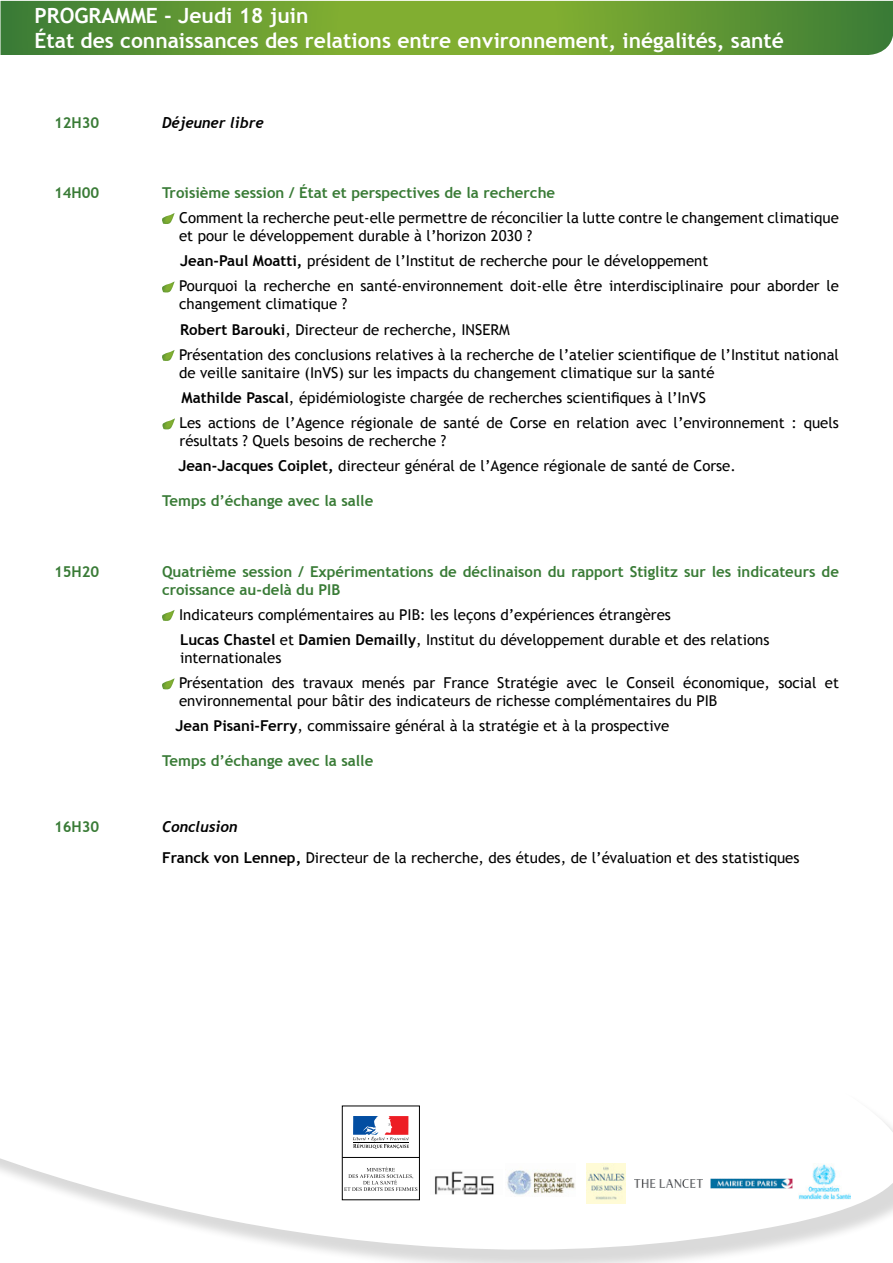
<style>
.page{position:relative;width:893px;height:1263px;background:#fff}
.page>*{position:absolute;margin:0;border:0;box-sizing:border-box;transform-origin:0 0}
.t1{font:700 21px "Trebuchet MS";color:#fff}
.Style_de_paragraphe{font:15px/18px "Trebuchet MS";color:#000}
.Style_de_paragraphe-2{font:700 15px/18px "Trebuchet MS";color:#397b36}
.Style_de_paragraphe-3{font:italic 700 15px "Trebuchet";color:#000}
.s1{font-weight:700}
.s2{font-family:"Trebuchet";font-weight:700;font-style:italic}
</style>
<div class="page">
<svg style="left:0;top:1105px;width:893px;height:158px"></svg>
<svg style="left:1px;top:1px;width:892px;height:54px;background:#659a33"></svg>
<svg style="left:162px;top:213px;width:13px;height:11px"></svg>
<svg style="left:162px;top:281px;width:13px;height:12px"></svg>
<svg style="left:162px;top:350px;width:13px;height:11px"></svg>
<svg style="left:162px;top:418px;width:13px;height:12px"></svg>
<svg style="left:162px;top:610px;width:13px;height:11px"></svg>
<svg style="left:162px;top:678px;width:13px;height:12px"></svg>
<img style="left:506px;top:1164px;width:70px;height:33px">
<div style="left:342px;top:1106px;width:77px;height:94px;background:#fff"></div>
<div style="left:342px;top:1106px;width:78px;height:94px;border:1px solid #000"></div>
<svg style="left:353px;top:1116px;width:56px;height:33px"></svg>
<hr style="left:342px;top:1157px;width:77px;height:1px;background:#000">
<svg style="left:344px;top:1167px;width:73px;height:24px"></svg>
<img style="left:430px;top:1170px;width:72px;height:24px">
<img style="left:587px;top:1164px;width:39px;height:39px">
<img style="left:798px;top:1164px;width:52px;height:35px">
<img style="left:634px;top:1180px;width:68px;height:7px">
<img style="left:710px;top:1178px;width:82px;height:11px">
<p class="t1" style="left:35px;top:2px;width:275px">PROGRAMME - Jeudi 18 juin</p>
<p class="t1" style="left:35px;top:28px;width:751px">État des connaissances des relations entre environnement, inégalités, santé</p>
<p class="Style_de_paragraphe-2" style="left:54px;top:113px;width:47px">12H30</p>
<p class="Style_de_paragraphe-3" style="left:162px;top:113px;width:103px">Déjeuner libre</p>
<p class="Style_de_paragraphe-2" style="left:54px;top:183px;width:47px">14H00</p>
<p class="Style_de_paragraphe-2" style="left:162px;top:183px;width:395px">Troisième session / État et perspectives de la recherche</p>
<p class="Style_de_paragraphe" style="left:179px;top:209px;width:661px">Comment la recherche peut-elle permettre de réconcilier la lutte contre le changement climatique et pour le développement durable à l’horizon 2030 ?</p>
<p class="Style_de_paragraphe" style="left:180px;top:252px;width:530px"><span class="s1">Jean-Paul Moatti,</span> président de l’Institut de recherche pour le développement</p>
<p class="Style_de_paragraphe" style="left:179px;top:277px;width:661px">Pourquoi la recherche en santé-environnement doit-elle être interdisciplinaire pour aborder le changement climatique ?</p>
<p class="Style_de_paragraphe" style="left:180px;top:320px;width:331px"><span class="s1">Robert Barouki</span>, Directeur de recherche, INSERM</p>
<p class="Style_de_paragraphe" style="left:179px;top:346px;width:661px">Présentation des conclusions relatives à la recherche de l’atelier scientifique de l’Institut national de veille sanitaire (InVS) sur les impacts du changement climatique sur la santé</p>
<p class="Style_de_paragraphe" style="left:182px;top:389px;width:526px"><span class="s1">Mathilde Pascal</span>, épidémiologiste chargée de recherches scientifiques à l’InVS</p>
<p class="Style_de_paragraphe" style="left:180px;top:414px;width:661px">Les actions de l’Agence régionale de santé de Corse en relation avec l’environnement : quels résultats ? Quels besoins de recherche ?</p>
<p class="Style_de_paragraphe" style="left:178px;top:457px;width:559px"><span class="s1">Jean-Jacques Coiplet,</span> directeur général de l’Agence régionale de santé de Corse.</p>
<p class="Style_de_paragraphe-2" style="left:162px;top:492px;width:213px">Temps d’échange avec la salle</p>
<p class="Style_de_paragraphe-2" style="left:54px;top:562px;width:47px">15H20</p>
<p class="Style_de_paragraphe-2" style="left:162px;top:562px;width:678px">Quatrième session / Expérimentations de déclinaison du rapport Stiglitz sur les indicateurs de croissance au-delà du PIB</p>
<p class="Style_de_paragraphe" style="left:179px;top:606px;width:493px">Indicateurs complémentaires au PIB: les leçons d’expériences étrangères</p>
<p class="Style_de_paragraphe" style="left:180px;top:631px;width:591px"><span class="s1">Lucas Chastel</span> et <span class="s1">Damien Demailly</span>, Institut du développement durable et des relations internationales</p>
<p class="Style_de_paragraphe" style="left:179px;top:674px;width:661px">Présentation des travaux menés par France Stratégie avec le Conseil économique, social et environnemental pour bâtir des indicateurs de richesse complémentaires du PIB</p>
<p class="Style_de_paragraphe" style="left:176px;top:717px;width:495px"><span class="s1">Jean Pisani-Ferry</span>, commissaire général à la stratégie et à la prospective</p>
<p class="Style_de_paragraphe-2" style="left:162px;top:752px;width:213px">Temps d’échange avec la salle</p>
<p class="Style_de_paragraphe-2" style="left:54px;top:818px;width:47px">16H30</p>
<p class="Style_de_paragraphe-3" style="left:162px;top:818px;width:77px">Conclusion</p>
<p class="Style_de_paragraphe" style="left:162px;top:849px;width:639px"><span class="s1">Franck von Lennep</span><span class="s2">,</span> Directeur de la recherche, des études, de l’évaluation et des statistiques</p>
</div>
